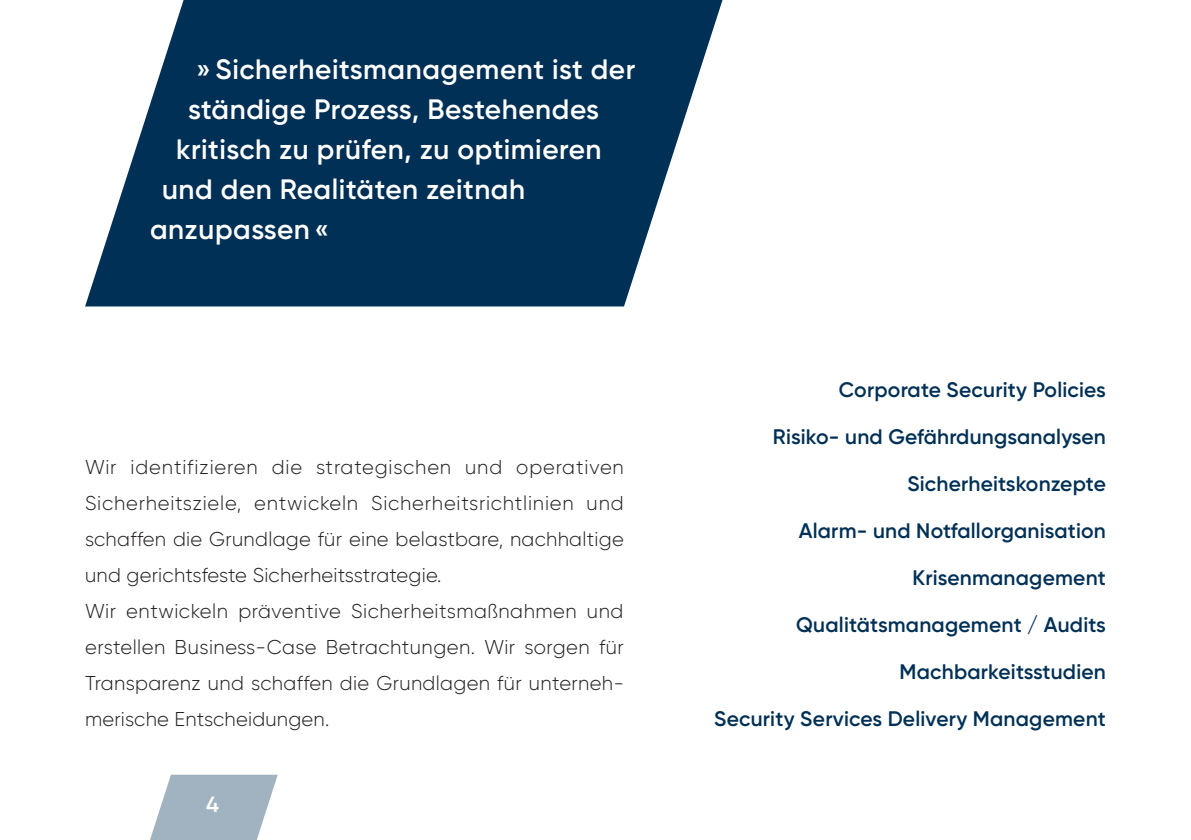
<style>
.page{position:relative;width:1191px;height:840px;background:#fff}
.page>*{position:absolute;margin:0;border:0;box-sizing:border-box;transform-origin:0 0}
.t1{font:600 28px "Gilroy";letter-spacing:.02em;color:#fff}
.t2{font:600 22px "Gilroy";color:#fff}
.t3{font:600 21px "Gilroy";letter-spacing:.01em;color:#003055}
.t4{font:300 20px/36px "Gilroy";letter-spacing:.015em;color:#231f20}
</style>
<div class="page">
<svg style="left:85px;top:0;width:638px;height:306px;fill:#003055"></svg>
<svg style="left:150px;top:774px;width:128px;height:65px"></svg>
<h1 class="t1" style="left:196px;top:52px;width:441px">» Sicherheitsmanagement ist der</h1>
<h1 class="t1" style="left:188px;top:92px;width:412px">ständige Prozess, Bestehendes</h1>
<h1 class="t1" style="left:176px;top:132px;width:427px">kritisch zu prüfen, zu optimieren</h1>
<h1 class="t1" style="left:162px;top:172px;width:364px">und den Realitäten zeitnah</h1>
<h1 class="t1" style="left:150px;top:212px;width:181px">anzupassen «</h1>
<p class="t4" style="left:85px;top:448px;width:540px">Wir identifizieren die strategischen und operativen Sicherheitsziele, entwickeln Sicherheitsrichtlinien und schaffen die Grundlage für eine belastbare, nachhaltige und gerichtsfeste Sicherheitsstrategie.<br>Wir entwickeln präventive Sicherheitsmaßnahmen und erstellen Business-Case Betrachtungen. Wir sorgen für Transparenz und schaffen die Grundlagen für unterneh&shy;merische Entscheidungen.</p>
<p class="t2" style="left:206px;top:790px;width:14px">4</p>
<p class="t3" style="left:839px;top:376px;width:268px">Corporate Security Policies</p>
<p class="t3" style="left:773px;top:423px;width:334px">Risiko- und Gefährdungsanalysen</p>
<p class="t3" style="left:907px;top:470px;width:200px">Sicherheitskonzepte</p>
<p class="t3" style="left:798px;top:517px;width:309px">Alarm- und Notfallorganisation</p>
<p class="t3" style="left:912px;top:564px;width:195px">Krisenmanagement</p>
<p class="t3" style="left:796px;top:611px;width:311px">Qualitätsmanagement / Audits</p>
<p class="t3" style="left:899px;top:658px;width:208px">Machbarkeitsstudien</p>
<p class="t3" style="left:714px;top:705px;width:393px">Security Services Delivery Management</p>
</div>
